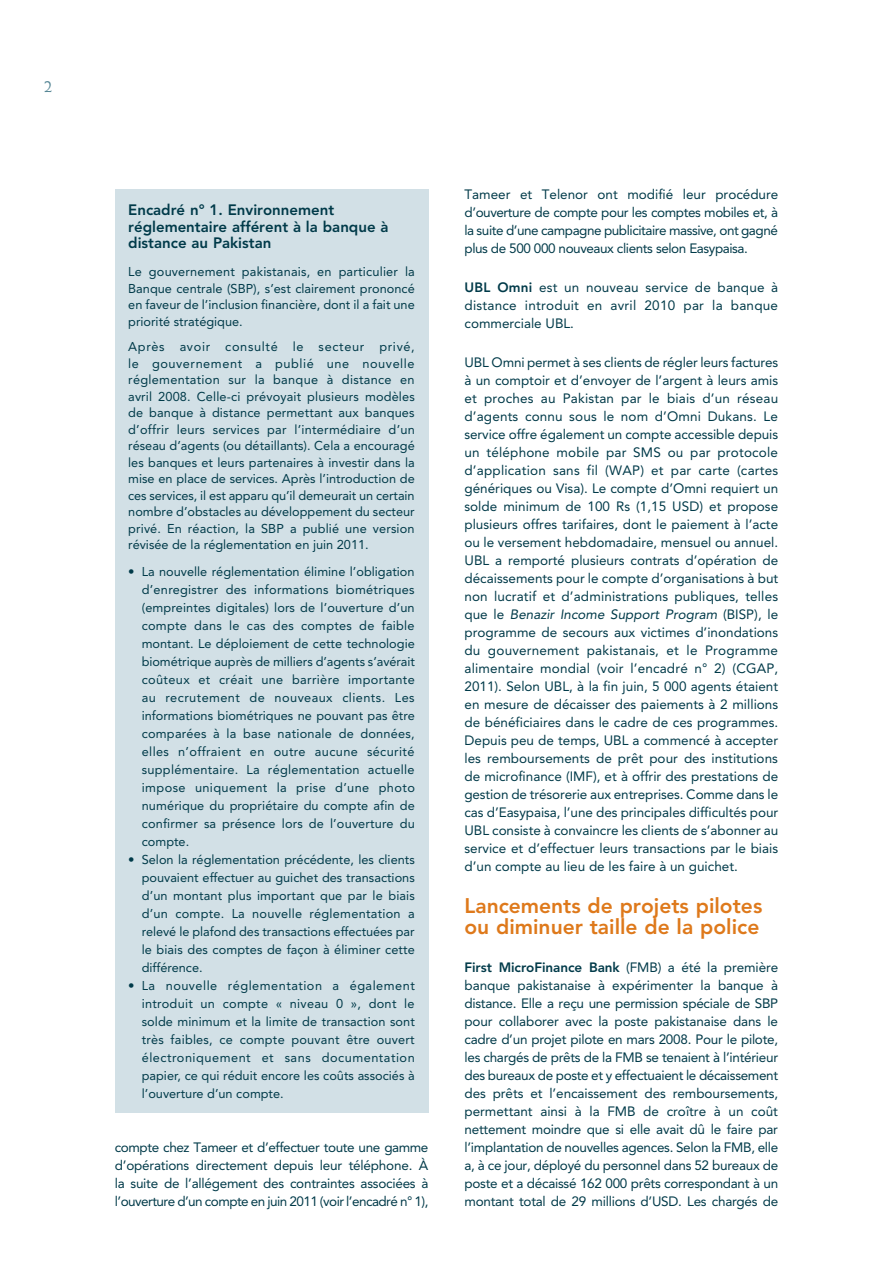
<style>
.page{position:relative;width:893px;height:1263px;background:#fff}
.page>*{position:absolute;margin:0;border:0;box-sizing:border-box;transform-origin:0 0}
.subhead_1{font:800 21px/21px "Avenir";color:#de791b}
.t1{font:18px "Weiss";color:#548594}
.Box_title{font:800 15px/16.5px "Avenir";color:#003a49}
.body_text{font:13.5px/18px "Avenir";letter-spacing:-.02em;color:#003a49;text-align:justify}
.Box_text{font:12.75px/18px "Avenir";color:#003a49;text-align:justify}
.s1{font-weight:800}
.s2{font-style:italic}
</style>
<div class="page">
<div style="left:115px;top:189px;width:313px;height:923px;background:#d2e0e6"></div>
<p class="t1" style="left:44px;top:76px;width:10px">2</p>
<p class="Box_title" style="left:128px;top:202px;width:262px">Encadré n° 1. Environnement réglementaire afférent à la banque à distance au Pakistan</p>
<p class="Box_text" style="left:128px;top:264px;width:288px;line-height:16.5px">Le gouvernement pakistanais, en particulier la Banque centrale (SBP), s’est clairement prononcé en faveur de l’inclusion financière, dont il a fait une priorité stratégique.</p>
<p class="Box_text" style="left:128px;top:339px;width:288px;line-height:16.5px">Après avoir consulté le secteur privé, le gouvernement a publié une nouvelle réglementation sur la banque à distance en avril 2008. Celle-ci prévoyait plusieurs modèles de banque à distance permettant aux banques d’offrir leurs services par l’intermédiaire d’un réseau d’agents (ou détaillants). Cela a encouragé les banques et leurs partenaires à investir dans la mise en place de services. Après l’introduction de ces services, il est apparu qu’il demeurait un certain nombre d’obstacles au développement du secteur privé. En réaction, la SBP a publié une version révisée de la réglementation en juin 2011.</p>
<p class="Box_text" style="left:142px;top:563px;width:275px;text-indent:-14px">• La nouvelle réglementation élimine l’obligation d’enregistrer des informations biométriques (empreintes digitales) lors de l’ouverture d’un compte dans le cas des comptes de faible montant. Le déploiement de cette technologie biométrique auprès de milliers d’agents s’avérait coûteux et créait une barrière importante au recrutement de nouveaux clients. Les informations biométriques ne pouvant pas être comparées à la base nationale de données, elles n’offraient en outre aucune sécurité supplémentaire. La réglementation actuelle impose uniquement la prise d’une photo numérique du propriétaire du compte afin de confirmer sa présence lors de l’ouverture du compte.</p>
<p class="Box_text" style="left:142px;top:851px;width:275px;text-indent:-14px">• Selon la réglementation précédente, les clients pouvaient effectuer au guichet des transactions d’un montant plus important que par le biais d’un compte. La nouvelle réglementation a relevé le plafond des transactions effectuées par le biais des comptes de façon à éliminer cette différence.</p>
<p class="Box_text" style="left:142px;top:977px;width:275px;text-indent:-14px">• La nouvelle réglementation a également introduit un compte « niveau 0 », dont le solde minimum et la limite de transaction sont très faibles, ce compte pouvant être ouvert électroniquement et sans documentation papier, ce qui réduit encore les coûts associés à l’ouverture d’un compte.</p>
<p class="body_text" style="left:115px;top:1138px;width:315px">compte chez Tameer et d’effectuer toute une gamme d’opérations directement depuis leur téléphone. À la suite de l’allégement des contraintes associées à l’ouverture d’un compte en juin 2011 (voir l’encadré n° 1),</p>
<p class="body_text" style="left:464px;top:186px;width:315px">Tameer et Telenor ont modifié leur procédure d’ouverture de compte pour les comptes mobiles et, à la suite d’une campagne publicitaire massive, ont gagné plus de 500 000 nouveaux clients selon Easypaisa.</p>
<p class="body_text" style="left:464px;top:279px;width:315px"><span class="s1">UBL Omni</span> est un nouveau service de banque à distance introduit en avril 2010 par la banque commerciale UBL.</p>
<p class="body_text" style="left:464px;top:354px;width:315px">UBL Omni permet à ses clients de régler leurs factures à un comptoir et d’envoyer de l’argent à leurs amis et proches au Pakistan par le biais d’un réseau d’agents connu sous le nom d’Omni Dukans. Le service offre également un compte accessible depuis un téléphone mobile par SMS ou par protocole d’application sans fil (WAP) et par carte (cartes génériques ou Visa). Le compte d’Omni requiert un solde minimum de 100 Rs (1,15 USD) et propose plusieurs offres tarifaires, dont le paiement à l’acte ou le versement hebdomadaire, mensuel ou annuel.<br>UBL a remporté plusieurs contrats d’opération de décaissements pour le compte d’organisations à but non lucratif et d’administrations publiques, telles que le <span class="s2">Benazir Income Support Program</span> (BISP), le programme de secours aux victimes d’inondations du gouvernement pakistanais, et le Programme alimentaire mondial (voir l’encadré n° 2) (CGAP, 2011). Selon UBL, à la fin juin, 5 000 agents étaient en mesure de décaisser des paiements à 2 millions de bénéficiaires dans le cadre de ces programmes.<br>Depuis peu de temps, UBL a commencé à accepter les remboursements de prêt pour des institutions de microfinance (IMF), et à offrir des prestations de gestion de trésorerie aux entreprises. Comme dans le cas d’Easypaisa, l’une des principales difficultés pour UBL consiste à convaincre les clients de s’abonner au service et d’effectuer leurs transactions par le biais d’un compte au lieu de les faire à un guichet.</p>
<p class="subhead_1" style="left:464px;top:895px;width:299px">Lancements de projets pilotes ou diminuer taille de la police</p>
<p class="body_text" style="left:464px;top:958px;width:315px"><span class="s1">First MicroFinance Bank</span> (FMB) a été la première banque pakistanaise à expérimenter la banque à distance. Elle a reçu une permission spéciale de SBP pour collaborer avec la poste pakistanaise dans le cadre d’un projet pilote en mars 2008. Pour le pilote, les chargés de prêts de la FMB se tenaient à l’intérieur des bureaux de poste et y effectuaient le décaissement des prêts et l’encaissement des remboursements, permettant ainsi à la FMB de croître à un coût nettement moindre que si elle avait dû le faire par l’implantation de nouvelles agences. Selon la FMB, elle a, à ce jour, déployé du personnel dans 52 bureaux de poste et a décaissé 162 000 prêts correspondant à un montant total de 29 millions d’USD. Les chargés de</p>
</div>
